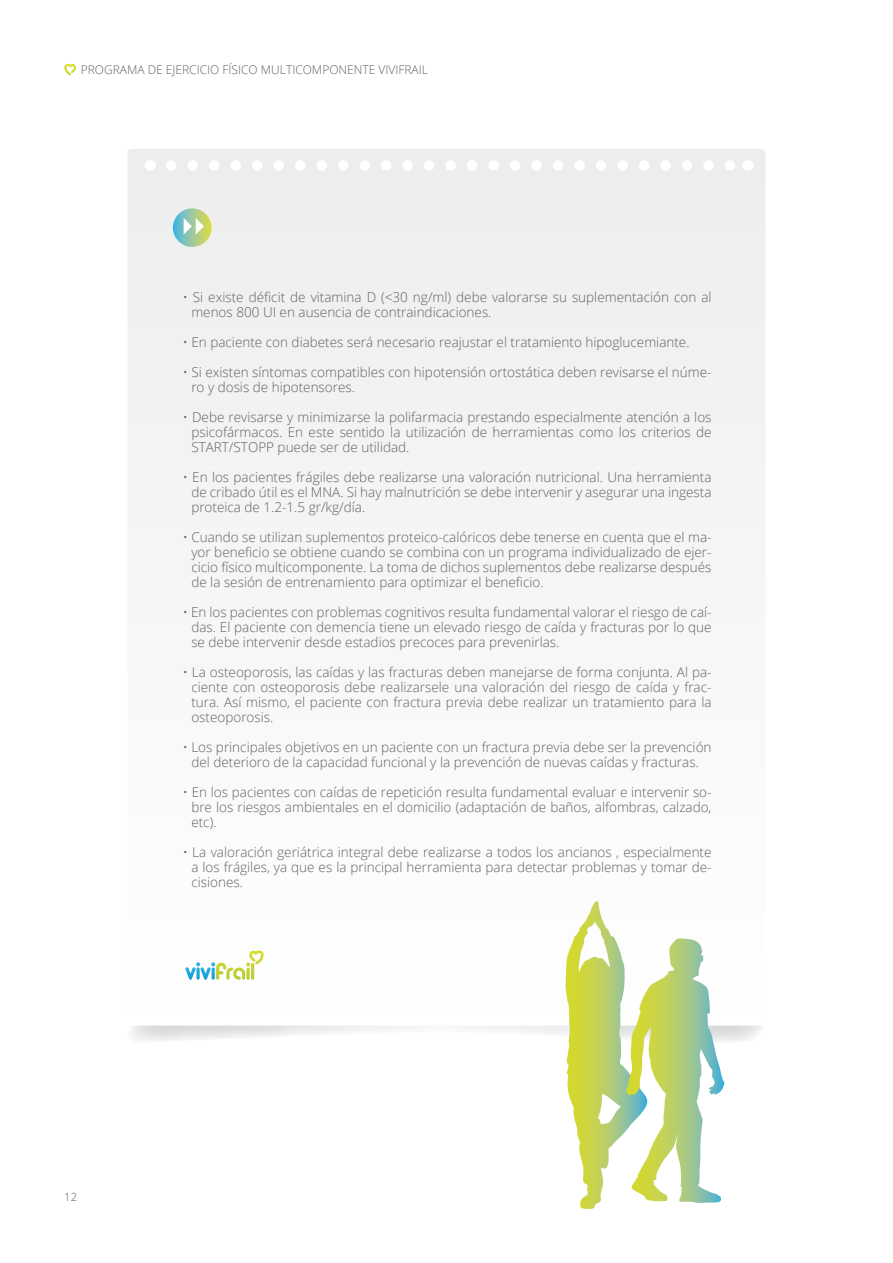
<style>
.page{position:relative;width:893px;height:1263px;background:#fff}
.page>*{position:absolute;margin:0;border:0;box-sizing:border-box;transform-origin:0 0}
.t1{font:300 13.5px/15px "Open Sans";color:#5f625f;text-align:justify}
.t2{font:300 12px "Open Sans";color:#5f625f}
.t3{font:300 11.25px "Open Sans";color:#5f625f}
</style>
<div class="page">
<svg style="left:64px;top:64px;width:12px;height:11px"></svg>
<div style="left:128px;top:149px;width:637px;height:752px;background:#f4f5f5"></div>
<svg style="left:171px;top:160px;width:566px;height:11px"></svg>
<svg style="left:173px;top:208px;width:38px;height:39px"></svg>
<svg style="left:184px;top:218px;width:20px;height:17px"></svg>
<svg style="left:132px;top:901px;width:629px;height:308px"></svg>
<p class="t2" style="left:81px;top:62px;width:349px">PROGRAMA DE EJERCICIO FÍSICO MULTICOMPONENTE VIVIFRAIL</p>
<p class="t1" style="left:191px;top:289px;width:522px;text-indent:-9px">• Si existe déficit de vitamina D (&lt;30 ng/ml) debe valorarse su suplementación con al menos 800 UI en ausencia de contraindicaciones.</p>
<p class="t1" style="left:183px;top:334px;width:508px">• En paciente con diabetes será necesario reajustar el tratamiento hipoglucemiante.</p>
<p class="t1" style="left:191px;top:364px;width:522px;text-indent:-9px">• Si existen síntomas compatibles con hipotensión ortostática deben revisarse el núme&shy;ro y dosis de hipotensores.</p>
<p class="t1" style="left:191px;top:409px;width:522px;text-indent:-9px">• Debe revisarse y minimizarse la polifarmacia prestando especialmente atención a los psicofármacos. En este sentido la utilización de herramientas como los criterios de START/STOPP puede ser de utilidad.</p>
<p class="t1" style="left:191px;top:469px;width:522px;text-indent:-9px">• En los pacientes frágiles debe realizarse una valoración nutricional. Una herramienta de cribado útil es el MNA. Si hay malnutrición se debe intervenir y asegurar una ingesta proteica de 1.2-1.5 gr/kg/día.</p>
<p class="t1" style="left:191px;top:529px;width:522px;text-indent:-9px">• Cuando se utilizan suplementos proteico-calóricos debe tenerse en cuenta que el ma&shy;yor beneficio se obtiene cuando se combina con un programa individualizado de ejer&shy;cicio físico multicomponente. La toma de dichos suplementos debe realizarse después de la sesión de entrenamiento para optimizar el beneficio.</p>
<p class="t1" style="left:191px;top:604px;width:522px;text-indent:-9px">• En los pacientes con problemas cognitivos resulta fundamental valorar el riesgo de caí&shy;das. El paciente con demencia tiene un elevado riesgo de caída y fracturas por lo que se debe intervenir desde estadios precoces para prevenirlas.</p>
<p class="t1" style="left:191px;top:664px;width:522px;text-indent:-9px">• La osteoporosis, las caídas y las fracturas deben manejarse de forma conjunta. Al pa&shy;ciente con osteoporosis debe realizarsele una valoración del riesgo de caída y frac&shy;tura. Así mismo, el paciente con fractura previa debe realizar un tratamiento para la osteoporosis.</p>
<p class="t1" style="left:183px;top:739px;width:530px;text-align:center">• Los principales objetivos en un paciente con un fractura previa debe ser la prevención del deterioro de la capacidad funcional y la prevención de nuevas caídas y fracturas.</p>
<p class="t1" style="left:191px;top:784px;width:522px;text-indent:-9px">• En los pacientes con caídas de repetición resulta fundamental evaluar e intervenir so&shy;bre los riesgos ambientales en el domicilio (adaptación de baños, alfombras, calzado, etc).</p>
<p class="t1" style="left:191px;top:844px;width:522px;text-indent:-9px">• La valoración geriátrica integral debe realizarse a todos los ancianos , especialmente a los frágiles, ya que es la principal herramienta para detectar problemas y tomar de&shy;cisiones.</p>
<p class="t3" style="left:64px;top:1189px;width:14px">12</p>
</div>
